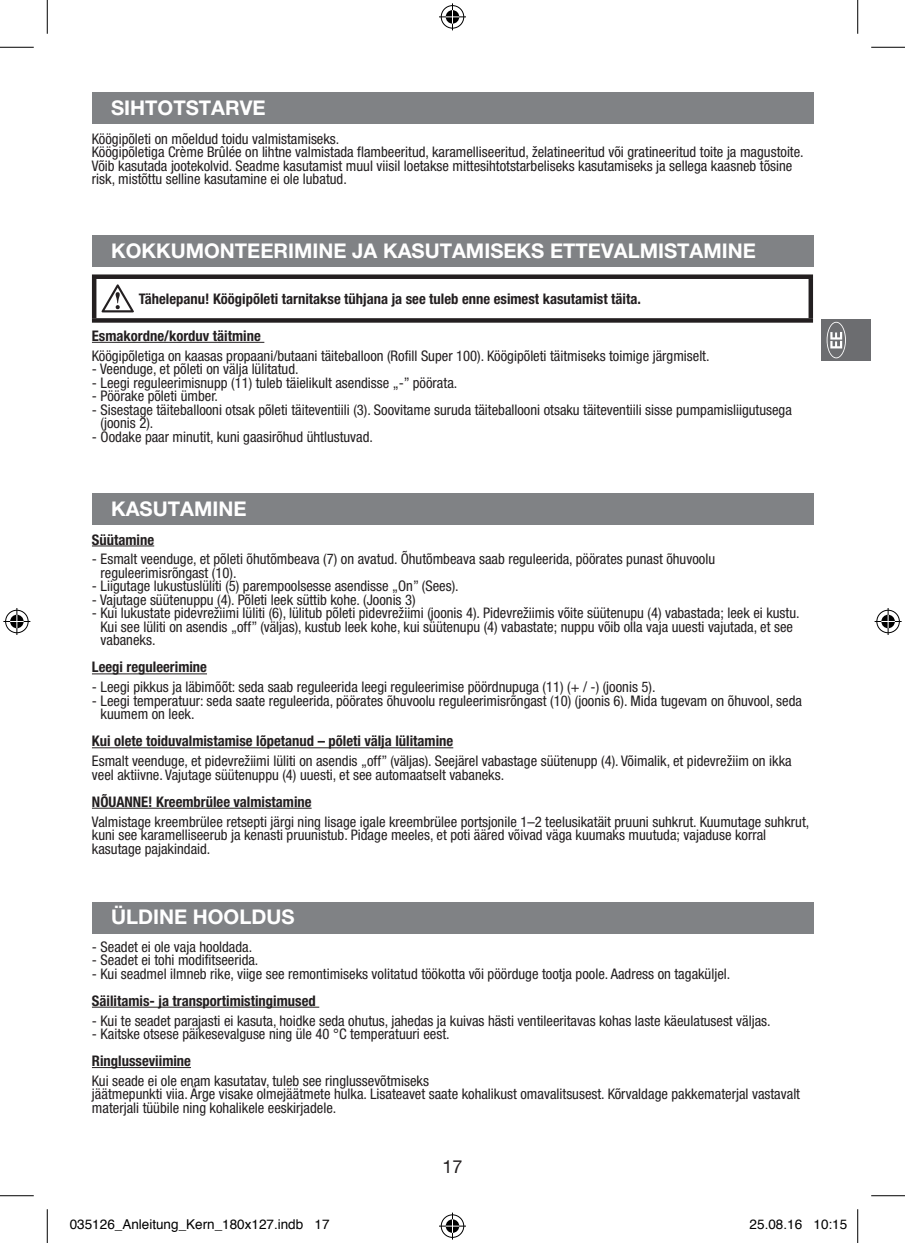
<style>
.page{position:relative;width:905px;height:1243px;background:#fff}
.page>*{position:absolute;margin:0;border:0;box-sizing:border-box;transform-origin:0 0}
.t1{font:700 20.25px "Helvetica Neue LT Pro";color:#fff}
.t2{font:18px "Helvetica Neue";color:#231f20}
.t3{font:condensed 14.62px/13.5px "Helvetica Neue LT Pro";color:#231f20}
.t4{font:700 condensed 14.62px "Helvetica Neue LT Pro";color:#231f20}
.t5{font:13.5px "Helvetica";color:#000}
</style>
<div class="page">
<div style="left:820px;top:319px;width:50px;height:41px;background:#6c6d70"></div>
<svg style="left:826px;top:322px;width:19px;height:36px"></svg>
<div style="left:92px;top:92px;width:721px;height:32px;background:#808285"></div>
<div style="left:92px;top:235px;width:721px;height:32px;background:#808285"></div>
<div style="left:92px;top:493px;width:721px;height:32px;background:#808285"></div>
<div style="left:92px;top:901px;width:721px;height:32px;background:#808285"></div>
<hr style="left:92px;top:342px;width:172px;height:1px;background:#231f20">
<hr style="left:92px;top:545px;width:62px;height:1px;background:#231f20">
<hr style="left:92px;top:673px;width:115px;height:1px;background:#231f20">
<hr style="left:92px;top:747px;width:361px;height:1px;background:#231f20">
<hr style="left:92px;top:808px;width:219px;height:1px;background:#231f20">
<div style="left:92px;top:274px;width:721px;height:5px;background:#231f20"></div>
<hr style="left:92px;top:279px;width:4px;height:39px;background:#231f20">
<div style="left:808px;top:279px;width:5px;height:39px;background:#231f20"></div>
<div style="left:92px;top:318px;width:721px;height:5px;background:#231f20"></div>
<hr style="left:92px;top:1006px;width:227px;height:1px;background:#231f20">
<hr style="left:92px;top:1067px;width:99px;height:1px;background:#231f20">
<img style="left:101px;top:284px;width:33px;height:28px">
<hr style="left:0;top:47px;width:34px;height:1px;background:#000">
<hr style="left:871px;top:47px;width:33px;height:1px;background:#000">
<hr style="left:0;top:1195px;width:34px;height:1px;background:#000">
<hr style="left:871px;top:1195px;width:33px;height:1px;background:#000">
<hr style="left:47px;top:0;width:1px;height:34px;background:#000">
<hr style="left:47px;top:1209px;width:1px;height:34px;background:#000">
<hr style="left:857px;top:0;width:1px;height:34px;background:#000">
<hr style="left:857px;top:1209px;width:1px;height:34px;background:#000">
<svg style="left:439px;top:3px;width:27px;height:27px"></svg>
<svg style="left:439px;top:1212px;width:27px;height:27px"></svg>
<svg style="left:3px;top:608px;width:27px;height:27px"></svg>
<svg style="left:874px;top:608px;width:27px;height:27px"></svg>
<h1 class="t1" style="left:111px;top:95px;width:156px">SIHTOTSTARVE</h1>
<p class="t3" style="left:92px;top:131px;width:713px">Köögipõleti on mõeldud toidu valmistamiseks.<br>Köögipõletiga Crème Brûlée on lihtne valmistada flambeeritud, karamelliseeritud, želatineeritud või gratineeritud toite ja magustoite.<br>Võib kasutada jootekolvid. Seadme kasutamist muul viisil loetakse mittesihtotstarbeliseks kasutamiseks ja sellega kaasneb tõsine risk, mistõttu selline kasutamine ei ole lubatud.</p>
<h1 class="t1" style="left:111px;top:238px;width:646px">KOKKUMONTEERIMINE JA KASUTAMISEKS ETTEVALMISTAMINE</h1>
<p class="t4" style="left:139px;top:290px;width:503px">Tähelepanu! Köögipõleti tarnitakse tühjana ja see tuleb enne esimest kasutamist täita.</p>
<p class="t4" style="left:92px;top:327px;width:170px">Esmakordne/korduv täitmine</p>
<p class="t3" style="left:92px;top:349px;width:619px">Köögipõletiga on kaasas propaani/butaani täiteballoon (Rofill Super 100). Köögipõleti täitmiseks toimige järgmiselt.</p>
<p class="t3" style="left:92px;top:362px;width:208px">- Veenduge, et põleti on välja lülitatud.</p>
<p class="t3" style="left:92px;top:376px;width:367px">- Leegi reguleerimisnupp (11) tuleb täielikult asendisse „-” pöörata.</p>
<p class="t3" style="left:92px;top:389px;width:128px">- Pöörake põleti ümber.</p>
<p class="t3" style="left:101px;top:403px;width:692px;text-indent:-9px">- Sisestage täiteballooni otsak põleti täiteventiili (3). Soovitame suruda täiteballooni otsaku täiteventiili sisse pumpamisliigutusega (joonis 2).</p>
<p class="t3" style="left:92px;top:430px;width:282px">- Oodake paar minutit, kuni gaasirõhud ühtlustuvad.</p>
<h1 class="t1" style="left:111px;top:496px;width:137px">KASUTAMINE</h1>
<p class="t4" style="left:92px;top:530px;width:64px">Süütamine</p>
<p class="t3" style="left:101px;top:552px;width:616px;text-indent:-9px">- Esmalt veenduge, et põleti õhutõmbeava (7) on avatud. Õhutõmbeava saab reguleerida, pöörates punast õhuvoolu reguleerimisrõngast (10).</p>
<p class="t3" style="left:92px;top:579px;width:368px">- Liigutage lukustuslüliti (5) parempoolsesse asendisse „On” (Sees).</p>
<p class="t3" style="left:92px;top:593px;width:325px">- Vajutage süütenuppu (4). Põleti leek süttib kohe. (Joonis 3)</p>
<p class="t3" style="left:101px;top:606px;width:700px;text-indent:-9px">- Kui lukustate pidevrežiimi lüliti (6), lülitub põleti pidevrežiimi (joonis 4). Pidevrežiimis võite süütenupu (4) vabastada; leek ei kustu.<br>Kui see lüliti on asendis „off” (väljas), kustub leek kohe, kui süütenupu (4) vabastate; nuppu võib olla vaja uuesti vajutada, et see vabaneks.</p>
<p class="t4" style="left:92px;top:658px;width:117px">Leegi reguleerimine</p>
<p class="t3" style="left:92px;top:680px;width:565px">- Leegi pikkus ja läbimõõt: seda saab reguleerida leegi reguleerimise pöördnupuga (11) (+ / -) (joonis 5).</p>
<p class="t3" style="left:101px;top:694px;width:703px;text-indent:-9px">- Leegi temperatuur: seda saate reguleerida, pöörates õhuvoolu reguleerimisrõngast (10) (joonis 6). Mida tugevam on õhuvool, seda kuumem on leek.</p>
<p class="t4" style="left:92px;top:732px;width:363px">Kui olete toiduvalmistamise lõpetanud – põleti välja lülitamine</p>
<p class="t3" style="left:92px;top:754px;width:701px">Esmalt veenduge, et pidevrežiimi lüliti on asendis „off” (väljas). Seejärel vabastage süütenupp (4). Võimalik, et pidevrežiim on ikka veel aktiivne. Vajutage süütenuppu (4) uuesti, et see automaatselt vabaneks.</p>
<p class="t4" style="left:92px;top:792px;width:221px">NÕUANNE! Kreembrülee valmistamine</p>
<p class="t3" style="left:92px;top:814px;width:718px">Valmistage kreembrülee retsepti järgi ning lisage igale kreembrülee portsjonile 1–2 teelusikatäit pruuni suhkrut. Kuumutage suhkrut, kuni see karamelliseerub ja kenasti pruunistub. Pidage meeles, et poti ääred võivad väga kuumaks muutuda; vajaduse korral kasutage pajakindaid.</p>
<h1 class="t1" style="left:111px;top:904px;width:185px">ÜLDINE HOOLDUS</h1>
<p class="t3" style="left:92px;top:939px;width:162px">- Seadet ei ole vaja hooldada.</p>
<p class="t3" style="left:92px;top:953px;width:168px">- Seadet ei tohi modifitseerida.</p>
<p class="t3" style="left:92px;top:966px;width:640px">- Kui seadmel ilmneb rike, viige see remontimiseks volitatud töökotta või pöörduge tootja poole. Aadress on tagaküljel.</p>
<p class="t4" style="left:92px;top:991px;width:225px">Säilitamis- ja transportimistingimused</p>
<p class="t3" style="left:92px;top:1013px;width:680px">- Kui te seadet parajasti ei kasuta, hoidke seda ohutus, jahedas ja kuivas hästi ventileeritavas kohas laste käeulatusest väljas.</p>
<p class="t3" style="left:92px;top:1027px;width:359px">- Kaitske otsese päikesevalguse ning üle 40 °C temperatuuri eest.</p>
<p class="t4" style="left:92px;top:1052px;width:101px">Ringlusseviimine</p>
<p class="t3" style="left:92px;top:1074px;width:709px">Kui seade ei ole enam kasutatav, tuleb see ringlussevõtmiseks<br>jäätmepunkti viia. Ärge visake olmejäätmete hulka. Lisateavet saate kohalikust omavalitsusest. Kõrvaldage pakkematerjal vastavalt materjali tüübile ning kohalikele eeskirjadele.</p>
<p class="t2" style="left:442px;top:1155px;width:22px">17</p>
<p class="t5" style="left:70px;top:1213px;width:261px">035126_Anleitung_Kern_180x127.indb 17</p>
<p class="t5" style="left:749px;top:1213px;width:99px">25.08.16 10:15</p>
</div>
